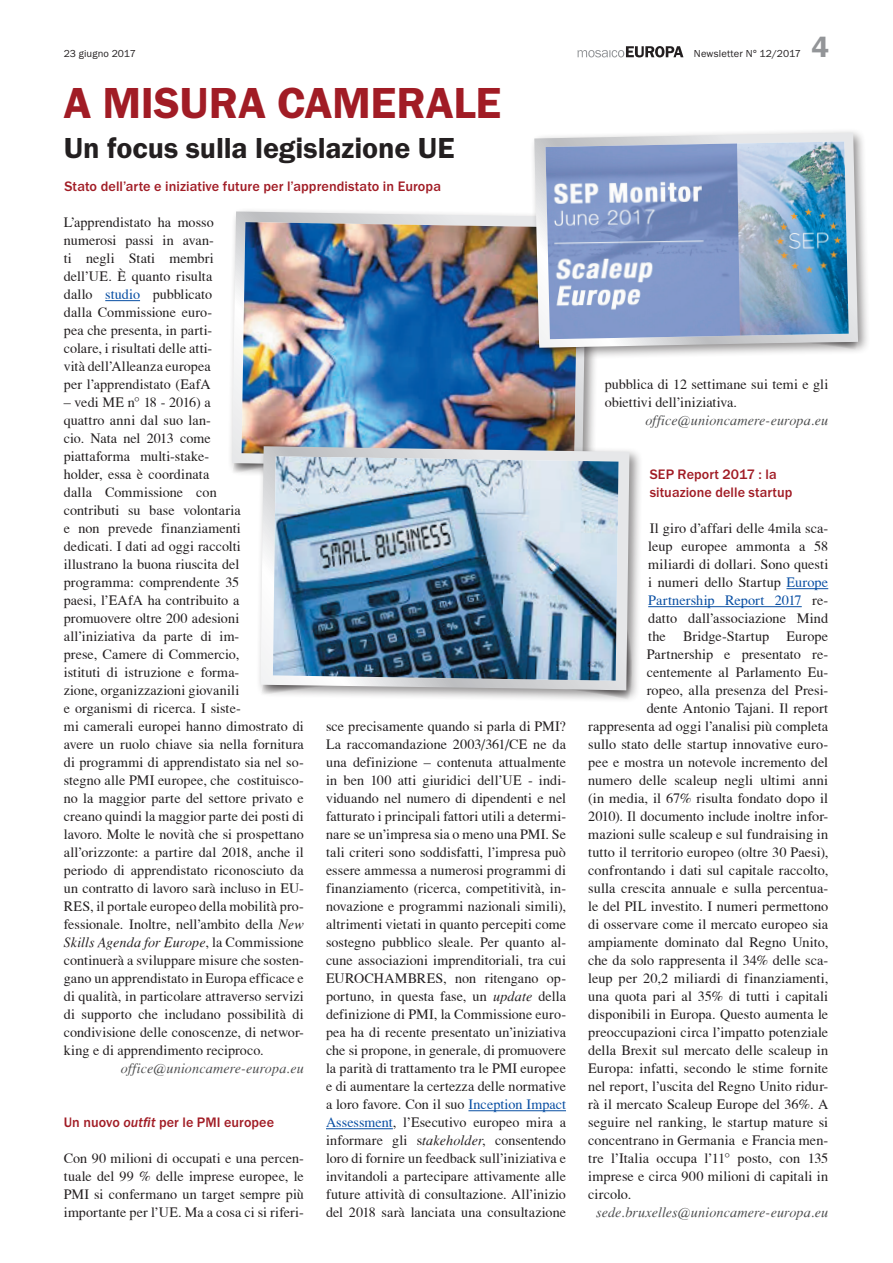
<style>
.page{position:relative;width:893px;height:1263px;background:#fff}
.page>*{position:absolute;margin:0;border:0;box-sizing:border-box;transform-origin:0 0}
.t1{font:600 45px "Franklin Gothic Itc T";letter-spacing:-.005em;color:#a11c25}
.t2{font:600 30px "Franklin Gothic Itc T";letter-spacing:-.005em;color:#231f20}
.t3{font:600 30px "Franklin Gothic Itc T";color:#939598}
.t4{font:14.25px/18px "T Acc LAD";letter-spacing:.005em;color:#231f20}
.t5{font:500 14.25px/18px "Franklin Gothic Itc T";letter-spacing:.005em;color:#a11c25}
.t6{font:14.25px "T Acc LAD Italic";letter-spacing:.005em;color:#4b4c4d}
.t7{font:14.25px "T Acc LAD Italic";letter-spacing:.005em;color:#231f20}
.t8{font:14.25px "T Acc LAD";letter-spacing:.005em;color:#094fa3}
.t9{font:10.5px "Franklin Gothic Itc T";letter-spacing:.015em;color:#231f20}
.s1{color:#094fa3}
.s2{font-family:"T Acc LAD Italic"}
.s3{font-family:"T Acc LAD"}
.s4{font-style:italic}
.s5{color:#231f20}
</style>
<div class="page">
<svg style="left:578px;top:46px;width:105px;height:11px"></svg>
<hr style="left:786px;top:588px;width:42px;height:1px;background:#094fa3">
<hr style="left:648px;top:606px;width:154px;height:1px;background:#094fa3">
<hr style="left:105px;top:300px;width:35px;height:1px;background:#094fa3">
<div style="left:227px;top:206px;width:373px;height:276px;background:#231f20;opacity:.5"></div>
<svg style="left:232px;top:211px;width:354px;height:258px"></svg>
<img style="left:242px;top:222px;width:336px;height:237px">
<div style="left:529px;top:128px;width:342px;height:233px;background:#231f20;opacity:.5"></div>
<svg style="left:534px;top:133px;width:324px;height:215px"></svg>
<img style="left:545px;top:141px;width:304px;height:198px">
<hr style="left:468px;top:1110px;width:98px;height:1px;background:#094fa3">
<hr style="left:326px;top:1128px;width:67px;height:1px;background:#094fa3">
<div style="left:256px;top:441px;width:387px;height:263px;background:#231f20;opacity:.5"></div>
<svg style="left:261px;top:446px;width:368px;height:244px"></svg>
<img style="left:273px;top:456px;width:345px;height:225px">
<p class="t9" style="left:64px;top:48px;width:74px">23 giugno 2017</p>
<p class="t9" style="left:694px;top:48px;width:109px">Newsletter N° 12/2017</p>
<h1 class="t1" style="left:64px;top:77px;width:439px">A MISURA CAMERALE</h1>
<h2 class="t2" style="left:64px;top:131px;width:392px">Un focus sulla legislazione UE</h2>
<p class="t5" style="left:64px;top:177px;width:378px">Stato dell’arte e iniziative future per l’apprendistato in Europa</p>
<h2 class="t3" style="left:812px;top:30px;width:19px">4</h2>
<p class="t4" style="left:64px;top:213px;width:152px">L’apprendistato ha mosso numerosi passi in avan&shy;ti negli Stati membri dell’UE. È quanto risulta dallo <span class="s1">studio</span> pubblicato dalla Commissione euro&shy;pea che presenta, in parti&shy;colare, i risultati delle atti&shy;vità dell’Alleanza europea per l’apprendistato (EafA</p>
<p class="t4" style="left:64px;top:393px;width:242px">– vedi ME n° 18 - 2016) a<br>quattro anni dal suo lan-<br>cio. Nata nel 2013 come<br>piattaforma multi-stake-<br>holder, essa è coordinata<br>dalla Commissione con<br>contributi su base volontaria<br>e non prevede finanziamenti<br>dedicati. I dati ad oggi raccolti<br>illustrano la buona riuscita del programma: comprendente 35<br>paesi, l’EAfA ha contribuito a promuovere oltre 200 adesioni all’iniziativa da parte di im-<br>prese, Camere di Commercio,<br>istituti di istruzione e forma-<br>zione, organizzazioni giovanili<br>e organismi di ricerca. I siste-<br>mi camerali europei hanno dimostrato di avere un ruolo chiave sia nella fornitura di programmi di apprendistato sia nel so&shy;stegno alle PMI europee, che costituisco&shy;no la maggior parte del settore privato e creano quindi la maggior parte dei posti di lavoro. Molte le novità che si prospettano all’orizzonte: a partire dal 2018, anche il periodo di apprendistato riconosciuto da un contratto di lavoro sarà incluso in EU-RES, il portale europeo della mobilità pro&shy;fessionale. Inoltre, nell’ambito della <span class="s2">New</span></p>
<p class="t7" style="left:64px;top:934px;width:241px">Skills Agenda for Europe<span class="s3">, la Commissione</span></p>
<p class="t4" style="left:64px;top:951px;width:242px;text-align:justify">continuerà a sviluppare misure che sosten&shy;gano un apprendistato in Europa efficace e di qualità, in particolare attraverso servizi di supporto che includano possibilità di condivisione delle conoscenze, di networ&shy;king e di apprendimento reciproco.</p>
<p class="t6" style="left:121px;top:1060px;width:184px">office@unioncamere-europa.eu</p>
<p class="t5" style="left:64px;top:1113px;width:212px">Un nuovo <span class="s4">outfit</span> per le PMI europee</p>
<p class="t4" style="left:64px;top:1149px;width:242px;text-align:justify">Con 90 milioni di occupati e una percen&shy;tuale del 99 % delle imprese europee, le PMI si confermano un target sempre più importante per l’UE. Ma a cosa ci si riferi-</p>
<p class="t4" style="left:326px;top:717px;width:242px;text-align:justify">sce precisamente quando si parla di PMI?<br>La raccomandazione 2003/361/CE ne da una definizione – contenuta attualmente in ben 100 atti giuridici dell’UE - indi&shy;viduando nel numero di dipendenti e nel fatturato i principali fattori utili a determi&shy;nare se un’impresa sia o meno una PMI. Se tali criteri sono soddisfatti, l’impresa può essere ammessa a numerosi programmi di finanziamento (ricerca, competitività, in&shy;novazione e programmi nazionali simili), altrimenti vietati in quanto percepiti come sostegno pubblico sleale. Per quanto al&shy;cune associazioni imprenditoriali, tra cui EUROCHAMBRES, non ritengano op&shy;portuno, in questa fase, un <span class="s2">update</span> della definizione di PMI, la Commissione euro&shy;pea ha di recente presentato un’iniziativa che si propone, in generale, di promuovere la parità di trattamento tra le PMI europee e di aumentare la certezza delle normative a loro favore. Con il suo <span class="s1">Inception Impact Assessment</span>, l’Esecutivo europeo mira a informare gli s<span class="s2">takeholder</span>, consentendo loro di fornire un feedback sull’iniziativa e invitandoli a partecipare attivamente alle future attività di consultazione. All’inizio del 2018 sarà lanciata una consultazione</p>
<p class="t4" style="left:605px;top:375px;width:225px">pubblica di 12 settimane sui temi e gli obiettivi dell’iniziativa.</p>
<p class="t6" style="left:645px;top:412px;width:184px">office@unioncamere-europa.eu</p>
<p class="t5" style="left:650px;top:465px;width:144px">SEP Report 2017 : la situazione delle startup</p>
<p class="t4" style="left:650px;top:519px;width:180px">Il giro d’affari delle 4mila sca-</p>
<p class="t4" style="left:648px;top:537px;width:181px">leup europee ammonta a 58</p>
<p class="t4" style="left:648px;top:555px;width:182px">miliardi di dollari. Sono questi</p>
<p class="t4" style="left:648px;top:573px;width:182px">i numeri dello Startup <span class="s1">Europe</span></p>
<p class="t8" style="left:648px;top:592px;width:182px">Partnership Report 2017 <span class="s5">re-</span></p>
<p class="t4" style="left:648px;top:609px;width:181px">datto dall’associazione Mind</p>
<p class="t4" style="left:648px;top:627px;width:181px">the Bridge-Startup Europe</p>
<p class="t4" style="left:647px;top:645px;width:183px">Partnership e presentato re-</p>
<p class="t4" style="left:647px;top:663px;width:183px">centemente al Parlamento Eu-</p>
<p class="t4" style="left:647px;top:681px;width:183px">ropeo, alla presenza del Presi-</p>
<p class="t4" style="left:647px;top:699px;width:183px">dente Antonio Tajani. Il report</p>
<p class="t4" style="left:588px;top:717px;width:242px">rappresenta ad oggi l’analisi più completa</p>
<p class="t4" style="left:588px;top:735px;width:241px">sullo stato delle startup innovative euro-</p>
<p class="t4" style="left:588px;top:753px;width:241px">pee e mostra un notevole incremento del</p>
<p class="t4" style="left:588px;top:771px;width:242px">numero delle scaleup negli ultimi anni</p>
<p class="t4" style="left:588px;top:789px;width:241px">(in media, il 67% risulta fondato dopo il</p>
<p class="t4" style="left:588px;top:807px;width:241px">2010). Il documento include inoltre infor-</p>
<p class="t4" style="left:588px;top:825px;width:241px">mazioni sulle scaleup e sul fundraising in</p>
<p class="t4" style="left:588px;top:843px;width:242px">tutto il territorio europeo (oltre 30 Paesi),</p>
<p class="t4" style="left:588px;top:861px;width:241px">confrontando i dati sul capitale raccolto,</p>
<p class="t4" style="left:588px;top:879px;width:241px">sulla crescita annuale e sulla percentua-</p>
<p class="t4" style="left:588px;top:897px;width:242px">le del PIL investito. I numeri permettono</p>
<p class="t4" style="left:588px;top:915px;width:241px">di osservare come il mercato europeo sia</p>
<p class="t4" style="left:588px;top:933px;width:242px">ampiamente dominato dal Regno Unito,</p>
<p class="t4" style="left:588px;top:951px;width:241px">che da solo rappresenta il 34% delle sca-</p>
<p class="t4" style="left:588px;top:969px;width:241px">leup per 20,2 miliardi di finanziamenti,</p>
<p class="t4" style="left:588px;top:987px;width:241px">una quota pari al 35% di tutti i capitali</p>
<p class="t4" style="left:588px;top:1005px;width:242px">disponibili in Europa. Questo aumenta le</p>
<p class="t4" style="left:588px;top:1023px;width:241px">preoccupazioni circa l’impatto potenziale</p>
<p class="t4" style="left:588px;top:1041px;width:241px">della Brexit sul mercato delle scaleup in</p>
<p class="t4" style="left:588px;top:1059px;width:241px">Europa: infatti, secondo le stime fornite</p>
<p class="t4" style="left:588px;top:1077px;width:241px">nel report, l’uscita del Regno Unito ridur-</p>
<p class="t4" style="left:588px;top:1095px;width:242px">rà il mercato Scaleup Europe del 36%. A</p>
<p class="t4" style="left:588px;top:1113px;width:242px">seguire nel ranking, le startup mature si</p>
<p class="t4" style="left:588px;top:1131px;width:241px">concentrano in Germania e Francia men-</p>
<p class="t4" style="left:588px;top:1149px;width:242px">tre l’Italia occupa l’11° posto, con 135</p>
<p class="t4" style="left:588px;top:1167px;width:242px">imprese e circa 900 milioni di capitali in</p>
<p class="t4" style="left:588px;top:1185px;width:45px">circolo.</p>
<p class="t6" style="left:596px;top:1204px;width:234px">sede.bruxelles@unioncamere-europa.eu</p>
</div>
